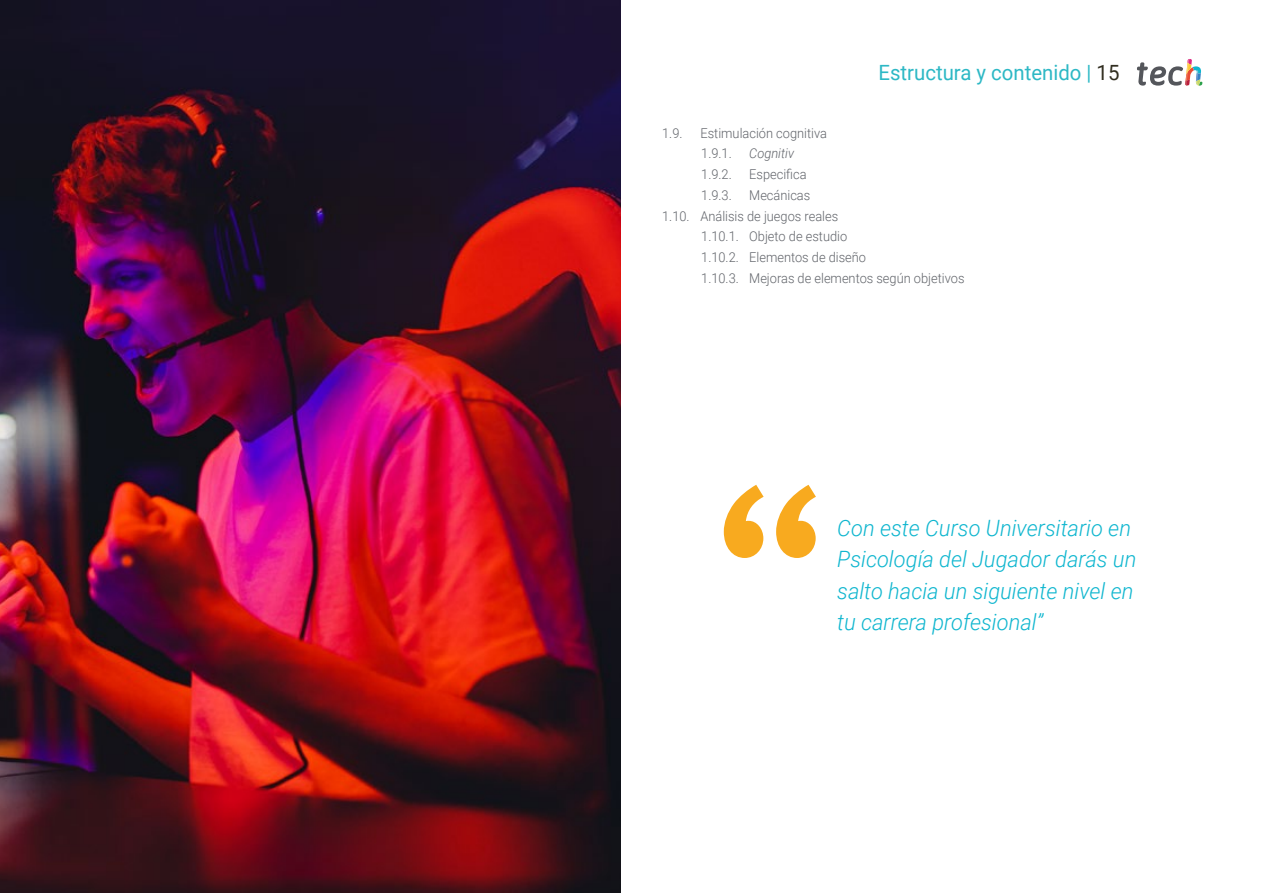
<style>
.page{position:relative;width:1263px;height:893px;background:#fff}
.page>*{position:absolute;margin:0;border:0;box-sizing:border-box;transform-origin:0 0}
.t1{font:italic 300 22.5px/31.5px "Roboto";color:#0fb6cf}
.t2{font:21px "Roboto";color:#2db8c5}
.t3{font:300 13.5px/20.7px "Roboto";color:#61646a;scale:.95 1}
.t4{font:italic 300 13.5px "Roboto";color:#61646a;scale:.95 1}
.s1{color:#312e20}
</style>
<div class="page">
<img style="left:0;top:0;width:621px;height:893px">
<svg style="left:724px;top:485px;width:92px;height:73px"></svg>
<svg style="left:1137px;top:59px;width:65px;height:27px"></svg>
<p class="t3" style="left:662px;top:122px;width:23px">1.9.</p>
<p class="t3" style="left:700px;top:122px;width:135px">Estimulación cognitiva<br>1.9.1.</p>
<p class="t4" style="left:749px;top:144px;width:49px">Cognitiv</p>
<h2 class="t2" style="left:878px;top:57px;width:242px">Estructura y contenido | <span class="s1">15</span></h2>
<p class="t3" style="left:701px;top:164px;width:34px">1.9.2.</p>
<p class="t3" style="left:749px;top:164px;width:62px">Especifica</p>
<p class="t3" style="left:701px;top:184px;width:34px">1.9.3.</p>
<p class="t3" style="left:749px;top:184px;width:66px">Mecánicas</p>
<p class="t3" style="left:662px;top:205px;width:187px">1.10. Análisis de juegos reales</p>
<p class="t3" style="left:701px;top:226px;width:155px">1.10.1. Objeto de estudio</p>
<p class="t3" style="left:701px;top:247px;width:175px">1.10.2. Elementos de diseño</p>
<p class="t3" style="left:701px;top:267px;width:279px">1.10.3. Mejoras de elementos según objetivos</p>
<h1 class="t1" style="left:837px;top:511px;width:301px">Con este Curso Universitario en<br>Psicología del Jugador darás un salto hacia un siguiente nivel en tu carrera profesional”</h1>
</div>
